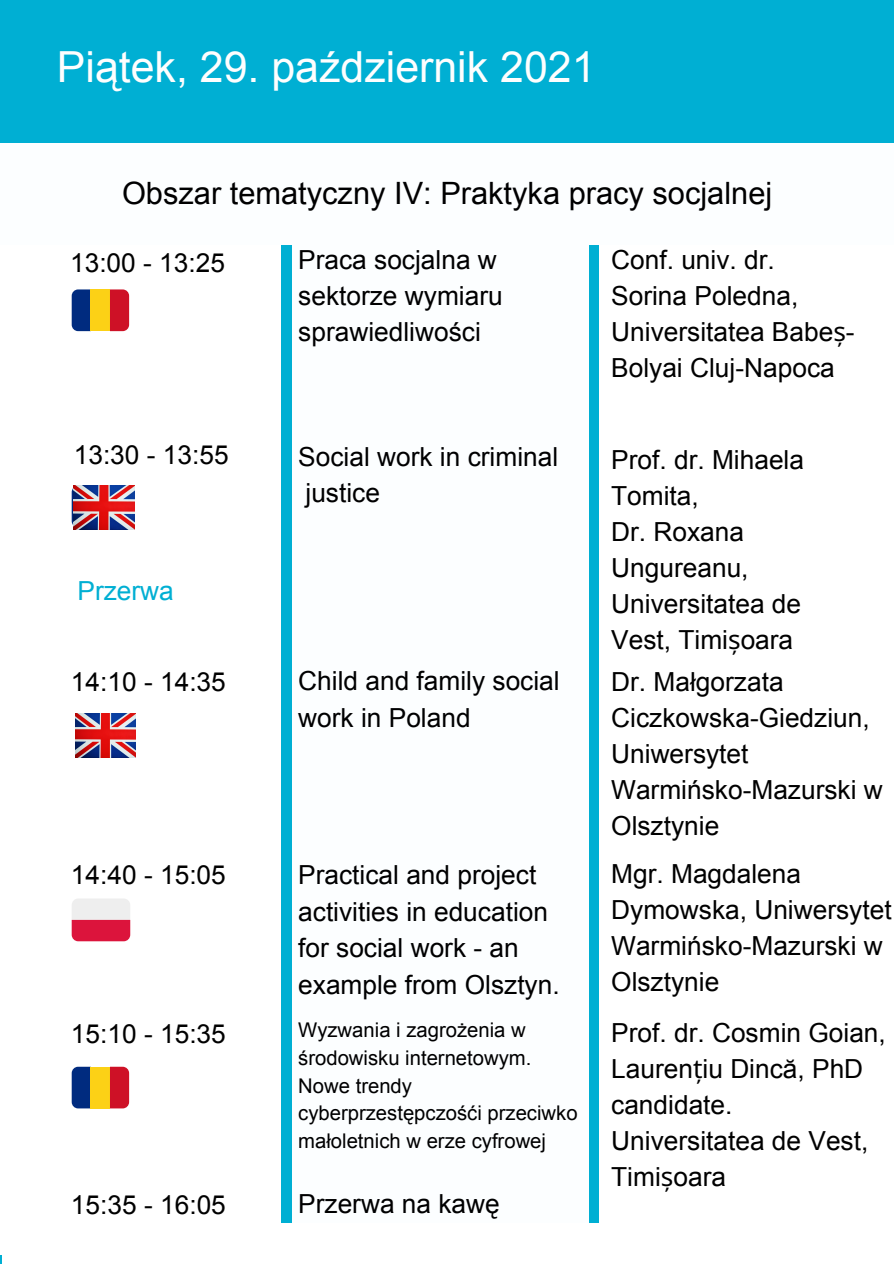
<style>
.page{position:relative;width:894px;height:1264px;background:#fff}
.page>*{position:absolute;margin:0;border:0;box-sizing:border-box;transform-origin:0 0}
.t1{font:42.9px "Arial";color:#fefefe}
.t2{font:30.75px "Arial";color:#000}
.t3{font:26.25px/36px "Arial";color:#000}
.t4{font:26.25px "Arial";color:#00afd3}
.t5{font:20.25px/27.8px "Arial";color:#000}
.s1{font-family:"Noto Sans"}
</style>
<div class="page">
<div style="left:0;top:0;width:893px;height:1263px;background:#00afd3"></div>
<div style="left:0;top:182px;width:281px;height:1072px;background:#fff"></div>
<div style="left:292px;top:182px;width:296px;height:1072px;background:#fcfeff"></div>
<div style="left:599px;top:182px;width:294px;height:1072px;background:#fff"></div>
<div style="left:0;top:143px;width:893px;height:101px;background:#fcfeff"></div>
<div style="left:2px;top:1223px;width:891px;height:40px;background:#fff"></div>
<svg style="left:72px;top:289px;width:19px;height:42px"></svg>
<div style="left:91px;top:289px;width:19px;height:42px;background:#fcd116"></div>
<svg style="left:110px;top:289px;width:19px;height:42px"></svg>
<svg style="left:72px;top:488px;width:1px;height:37px"></svg>
<svg style="left:72px;top:1066px;width:19px;height:42px"></svg>
<div style="left:91px;top:1066px;width:19px;height:42px;background:#fcd116"></div>
<svg style="left:110px;top:1066px;width:19px;height:42px"></svg>
<svg style="left:72px;top:899px;width:58px;height:42px;background:#e58195"></svg>
<img style="left:73px;top:486px;width:61px;height:43px">
<img style="left:75px;top:713px;width:61px;height:44px">
<p class="t1" style="left:57px;top:43px;width:540px">Piątek, 29. październik 2021</p>
<p class="t2" style="left:122px;top:176px;width:651px">Obszar tematyczny IV: Praktyka pracy socjalnej</p>
<p class="t3" style="left:70px;top:244px;width:156px">13:00 - 13:25</p>
<p class="t3" style="left:298px;top:242px;width:206px">Praca socjalna w sektorze wymiaru sprawiedliwości</p>
<p class="t3" style="left:611px;top:242px;width:245px">Conf. univ. dr.<br>Sorina Poledna,<br>Universitatea Babe<span class="s1">ș</span>-<br>Bolyai Cluj-Napoca</p>
<p class="t3" style="left:74px;top:437px;width:156px">13:30 - 13:55</p>
<p class="t4" style="left:77px;top:576px;width:98px">Przerwa</p>
<p class="t3" style="left:298px;top:439px;width:261px">Social work in criminal justice</p>
<p class="t3" style="left:611px;top:441px;width:194px">Prof. dr. Mihaela<br>Tomita,</p>
<p class="t3" style="left:611px;top:513px;width:139px">Dr. Roxana<br>Ungureanu,</p>
<p class="t3" style="left:611px;top:585px;width:191px">Universitatea de<br>Vest, Timi<span class="s1">ș</span>oara</p>
<p class="t3" style="left:71px;top:663px;width:156px">14:10 - 14:35</p>
<p class="t3" style="left:71px;top:857px;width:156px">14:40 - 15:05</p>
<p class="t3" style="left:71px;top:1016px;width:156px">15:10 - 15:35</p>
<p class="t3" style="left:298px;top:662px;width:263px;line-height:36.6px">Child and family social work in Poland</p>
<p class="t3" style="left:298px;top:856px;width:263px;line-height:36.6px">Practical and project activities in education for social work - an example from Olsztyn.</p>
<p class="t5" style="left:298px;top:1016px;width:281px">Wyzwania i zagrożenia w środowisku internetowym.<br>Nowe trendy cyberprzestępczośći przeciwko małoletnich w erze cyfrowej</p>
<p class="t3" style="left:611px;top:663px;width:273px">Dr. Małgorzata<br>Ciczkowska-Giedziun,<br>Uniwersytet<br>Warmińsko-Mazurski w<br>Olsztynie</p>
<p class="t3" style="left:611px;top:856px;width:282px">Mgr. Magdalena<br>Dymowska, Uniwersytet<br>Warmińsko-Mazurski w<br>Olsztynie</p>
<p class="t3" style="left:611px;top:1014px;width:276px">Prof. dr. Cosmin Goian,<br>Lauren<span class="s1">ț</span>iu Dincă, PhD candidate.</p>
<p class="t3" style="left:611px;top:1122px;width:258px">Universitatea de Vest,<br>Timi<span class="s1">ș</span>oara</p>
<p class="t3" style="left:71px;top:1186px;width:156px">15:35 - 16:05</p>
<p class="t3" style="left:298px;top:1186px;width:203px">Przerwa na kawę</p>
</div>
